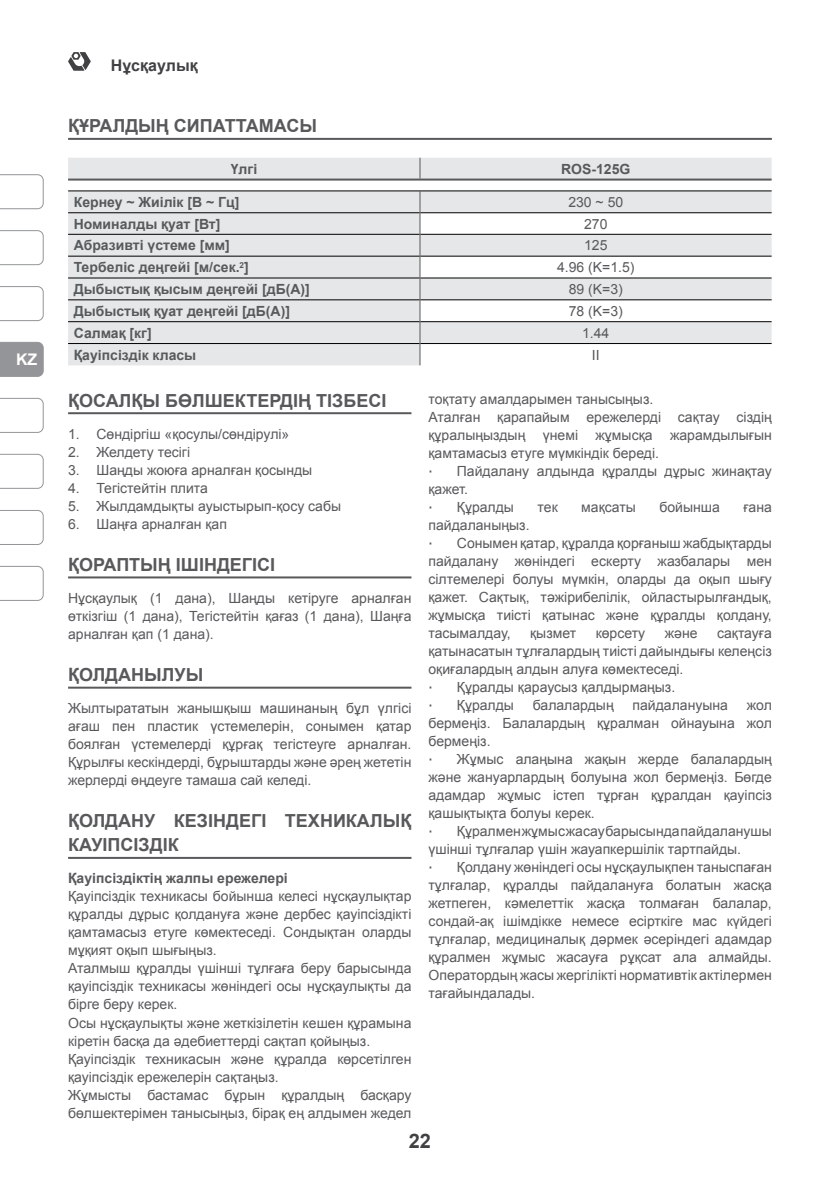
<style>
.page{position:relative;width:840px;height:1191px;background:#fff}
.page>*{position:absolute;margin:0;border:0;box-sizing:border-box;transform-origin:0 0}
.t1{font:700 20px "Arial";color:#414042}
.t2{font:700 18px/24px "Arial";color:#58595b}
.t3{font:700 16px "Arial";color:#414042}
.t4{font:700 16px "Arial";color:#fff}
.t5{font:14px/18px "Arial";color:#58595b;text-align:justify}
.t6{font:700 14px "Arial";color:#58595b}
.t7{font:14px "Tahoma";color:#58595b}
</style>
<div class="page">
<svg style="left:68px;top:52px;width:23px;height:19px"></svg>
<div style="left:0;top:342px;width:44px;height:35px;background:#939598"></div>
<svg style="left:0;top:174px;width:44px;height:35px"></svg>
<svg style="left:0;top:286px;width:44px;height:35px"></svg>
<svg style="left:0;top:230px;width:44px;height:35px"></svg>
<svg style="left:0;top:454px;width:44px;height:35px"></svg>
<svg style="left:0;top:398px;width:44px;height:35px"></svg>
<svg style="left:0;top:566px;width:44px;height:35px"></svg>
<svg style="left:0;top:510px;width:44px;height:35px"></svg>
<hr style="left:68px;top:412px;width:343px;height:2px;background:#58595b">
<hr style="left:68px;top:576px;width:343px;height:2px;background:#58595b">
<hr style="left:68px;top:686px;width:343px;height:2px;background:#58595b">
<hr style="left:68px;top:857px;width:343px;height:2px;background:#58595b">
<hr style="left:68px;top:138px;width:703px;height:2px;background:#58595b">
<svg style="left:68px;top:158px;width:703px;height:207px;fill:#e6e7e8"></svg>
<div style="left:68px;top:180px;width:703px;height:11px;background:#fff"></div>
<svg style="left:420px;top:192px;width:351px;height:151px;fill:#e6e7e8"></svg>
<hr style="left:68px;top:191px;width:352px;height:1px;background:#000">
<hr style="left:420px;top:191px;width:351px;height:1px;background:#000">
<hr style="left:68px;top:212px;width:351px;height:1px;background:#000">
<hr style="left:420px;top:212px;width:351px;height:1px;background:#000">
<hr style="left:68px;top:234px;width:351px;height:1px;background:#000">
<hr style="left:420px;top:234px;width:351px;height:1px;background:#000">
<hr style="left:68px;top:256px;width:351px;height:1px;background:#000">
<hr style="left:420px;top:256px;width:351px;height:1px;background:#000">
<hr style="left:68px;top:278px;width:351px;height:1px;background:#000">
<hr style="left:420px;top:278px;width:351px;height:1px;background:#000">
<hr style="left:68px;top:299px;width:351px;height:1px;background:#000">
<hr style="left:420px;top:299px;width:351px;height:1px;background:#000">
<hr style="left:68px;top:321px;width:351px;height:1px;background:#000">
<hr style="left:420px;top:321px;width:351px;height:1px;background:#000">
<hr style="left:68px;top:343px;width:351px;height:1px;background:#000">
<hr style="left:420px;top:343px;width:351px;height:1px;background:#000">
<hr style="left:68px;top:179px;width:352px;height:2px;background:#58595b">
<hr style="left:420px;top:179px;width:351px;height:2px;background:#58595b">
<svg style="left:419px;top:191px;width:1px;height:174px"></svg>
<svg style="left:419px;top:158px;width:1px;height:21px"></svg>
<p class="t4" style="left:16px;top:349px;width:23px">KZ</p>
<p class="t3" style="left:111px;top:55px;width:88px">Нұсқаулық</p>
<p class="t2" style="left:68px;top:114px;width:250px">ҚҰРАЛДЫҢ СИПАТТАМАСЫ</p>
<p class="t6" style="left:231px;top:159px;width:28px">Үлгі</p>
<p class="t6" style="left:561px;top:159px;width:71px">ROS-125G</p>
<p class="t6" style="left:74px;top:193px;width:167px">Кернеу ~ Жиілік [В ~ Гц]</p>
<p class="t5" style="left:568px;top:193px;width:56px">230 ~ 50</p>
<p class="t6" style="left:74px;top:214px;width:148px">Номиналды қуат [Вт]</p>
<p class="t5" style="left:583px;top:215px;width:25px">270</p>
<p class="t6" style="left:74px;top:236px;width:157px">Абразивті үстеме [мм]</p>
<p class="t5" style="left:583px;top:236px;width:25px">125</p>
<p class="t6" style="left:74px;top:258px;width:176px">Тербеліс деңгейі [м/сек.<sup>2</sup>]</p>
<p class="t5" style="left:556px;top:258px;width:79px">4.96 (K=1.5)</p>
<p class="t6" style="left:74px;top:280px;width:237px">Дыбыстық қысым деңгейі [дБ(A)]</p>
<p class="t5" style="left:568px;top:280px;width:56px">89 (K=3)</p>
<p class="t6" style="left:74px;top:302px;width:218px">Дыбыстық қуат деңгейі [дБ(A)]</p>
<p class="t5" style="left:568px;top:302px;width:56px">78 (K=3)</p>
<p class="t6" style="left:74px;top:323px;width:79px">Салмақ [кг]</p>
<p class="t5" style="left:582px;top:324px;width:29px">1.44</p>
<p class="t6" style="left:74px;top:345px;width:124px">Қауіпсіздік класы</p>
<p class="t5" style="left:591px;top:346px;width:9px">II</p>
<p class="t2" style="left:68px;top:389px;width:320px">ҚОСАЛҚЫ БӨЛШЕКТЕРДІҢ ТІЗБЕСІ</p>
<p class="t5" style="left:68px;top:425px;width:223px">1. Сөндіргіш «қосулы/сөндірулі»</p>
<p class="t5" style="left:68px;top:443px;width:123px">2. Желдету тесігі</p>
<p class="t5" style="left:68px;top:461px;width:245px">3. Шаңды жоюға арналған қосынды</p>
<p class="t5" style="left:68px;top:479px;width:141px">4. Тегістейтін плита</p>
<p class="t5" style="left:68px;top:497px;width:274px">5. Жылдамдықты ауыстырып-қосу сабы</p>
<p class="t5" style="left:68px;top:515px;width:160px">6. Шаңға арналған қап</p>
<p class="t2" style="left:68px;top:553px;width:208px">ҚОРАПТЫҢ ІШІНДЕГІСІ</p>
<p class="t5" style="left:68px;top:589px;width:344px">Нұсқаулық (1 дана), Шаңды кетіруге арналған өткізгіш (1 дана), Тегістейтін қағаз (1 дана), Шаңға арналған қап (1 дана).</p>
<p class="t2" style="left:68px;top:663px;width:137px">ҚОЛДАНЫЛУЫ</p>
<p class="t5" style="left:68px;top:699px;width:344px">Жылтырататын жанышқыш машинаның бұл үлгісі ағаш пен пластик үстемелерін, сонымен қатар боялған үстемелерді құрғақ тегістеуге арналған.<br>Құрылғы кескіндерді, бұрыштарды және әрең жететін жерлерді өңдеуге тамаша сай келеді.</p>
<p class="t2" style="left:68px;top:809px;width:344px">ҚОЛДАНУ КЕЗІНДЕГІ ТЕХНИКАЛЫҚ<br>КАУІПСІЗДІК</p>
<p class="t6" style="left:68px;top:869px;width:221px">Қауіпсіздіктің жалпы ережелері</p>
<p class="t5" style="left:68px;top:887px;width:344px;text-align:left">Қауіпсіздік техникасы бойынша келесі нұсқаулықтар құралды дұрыс қолдануға және дербес қауіпсіздікті қамтамасыз етуге көмектеседі. Сондықтан оларды мұқият оқып шығыңыз.<br>Аталмыш құралды үшінші тұлғаға беру барысында қауіпсіздік техникасы жөніндегі осы нұсқаулықты да бірге беру керек.<br>Осы нұсқаулықты және жеткізілетін кешен құрамына кіретін басқа да әдебиеттерді сақтап қойыңыз.<br>Қауіпсіздік техникасын және құралда көрсетілген қауіпсіздік ережелерін сақтаңыз.<br>Жұмысты бастамас бұрын құралдың басқару бөлшектерімен танысыңыз, бірақ ең алдымен жедел</p>
<p class="t5" style="left:428px;top:390px;width:344px;text-align:left">тоқтату амалдарымен танысыңыз.<br>Аталған қарапайым ережелерді сақтау сіздің құралыңыздың үнемі жұмысқа жарамдылығын қамтамасыз етуге мүмкіндік береді.</p>
<p class="t7" style="left:428px;top:461px;width:6px">∙</p>
<p class="t5" style="left:428px;top:462px;width:344px;text-indent:28px">Пайдалану алдында құралды дұрыс жинақтау қажет.</p>
<p class="t7" style="left:428px;top:497px;width:6px">∙</p>
<p class="t5" style="left:456px;top:498px;width:59px">Құралды</p>
<p class="t5" style="left:537px;top:498px;width:22px">тек</p>
<p class="t5" style="left:581px;top:498px;width:56px">мақсаты</p>
<p class="t5" style="left:659px;top:498px;width:62px">бойынша</p>
<p class="t5" style="left:743px;top:498px;width:30px">ғана</p>
<p class="t5" style="left:428px;top:516px;width:102px">пайдаланыңыз.</p>
<p class="t7" style="left:428px;top:533px;width:6px">∙</p>
<p class="t5" style="left:428px;top:534px;width:344px;text-indent:28px">Сонымен қатар, құралда қорғаныш жабдықтарды пайдалану жөніндегі ескерту жазбалары мен сілтемелері болуы мүмкін, оларды да оқып шығу қажет. Сақтық, тәжірибелілік, ойластырылғандық, жұмысқа тиісті қатынас және құралды қолдану, тасымалдау,</p>
<p class="t5" style="left:428px;top:624px;width:344px;text-indent:288px">сақтауға қатынасатын тұлғалардың тиісті дайындығы келеңсіз оқиғалардың алдын алуға көмектеседі.</p>
<p class="t7" style="left:428px;top:677px;width:6px">∙</p>
<p class="t5" style="left:456px;top:678px;width:220px">Құралды қараусыз қалдырмаңыз.</p>
<p class="t7" style="left:428px;top:695px;width:6px">∙</p>
<p class="t5" style="left:456px;top:696px;width:59px">Құралды</p>
<p class="t5" style="left:532px;top:696px;width:82px">балалардың</p>
<p class="t5" style="left:632px;top:696px;width:97px">пайдалануына</p>
<p class="t5" style="left:530px;top:624px;width:47px">қызмет</p>
<p class="t5" style="left:595px;top:624px;width:51px">көрсету</p>
<p class="t5" style="left:664px;top:624px;width:34px">және</p>
<p class="t5" style="left:428px;top:696px;width:344px;text-indent:318px">жол бермеңіз. Балалардың құралман ойнауына жол бермеңіз.</p>
<p class="t7" style="left:428px;top:749px;width:6px">∙</p>
<p class="t5" style="left:428px;top:750px;width:344px;text-indent:28px">Жұмыс алаңына жақын жерде балалардың және жануарлардың болуына жол бермеңіз. Бөгде адамдар жұмыс істеп тұрған құралдан қауіпсіз қашықтықта болуы керек.</p>
<p class="t7" style="left:428px;top:821px;width:6px">∙</p>
<p class="t5" style="left:428px;top:822px;width:344px;text-indent:28px">Құралмен жұмыс жасау барысында пайдаланушы үшінші тұлғалар үшін жауапкершілік тартпайды.</p>
<p class="t7" style="left:428px;top:857px;width:6px">∙</p>
<p class="t5" style="left:428px;top:858px;width:344px;text-indent:28px">Қолдану жөніндегі осы нұсқаулықпен таныспаған тұлғалар, құралды пайдалануға болатын жасқа жетпеген, кәмелеттік жасқа толмаған балалар, сондай-ақ ішімдікке немесе есірткіге мас күйдегі тұлғалар, медициналық дәрмек әсеріндегі адамдар құралмен жұмыс жасауға рұқсат ала алмайды.<br>Оператордың жасы жергілікті нормативтік актілермен тағайындалады.</p>
<h1 class="t1" style="left:408px;top:1128px;width:24px">22</h1>
</div>
